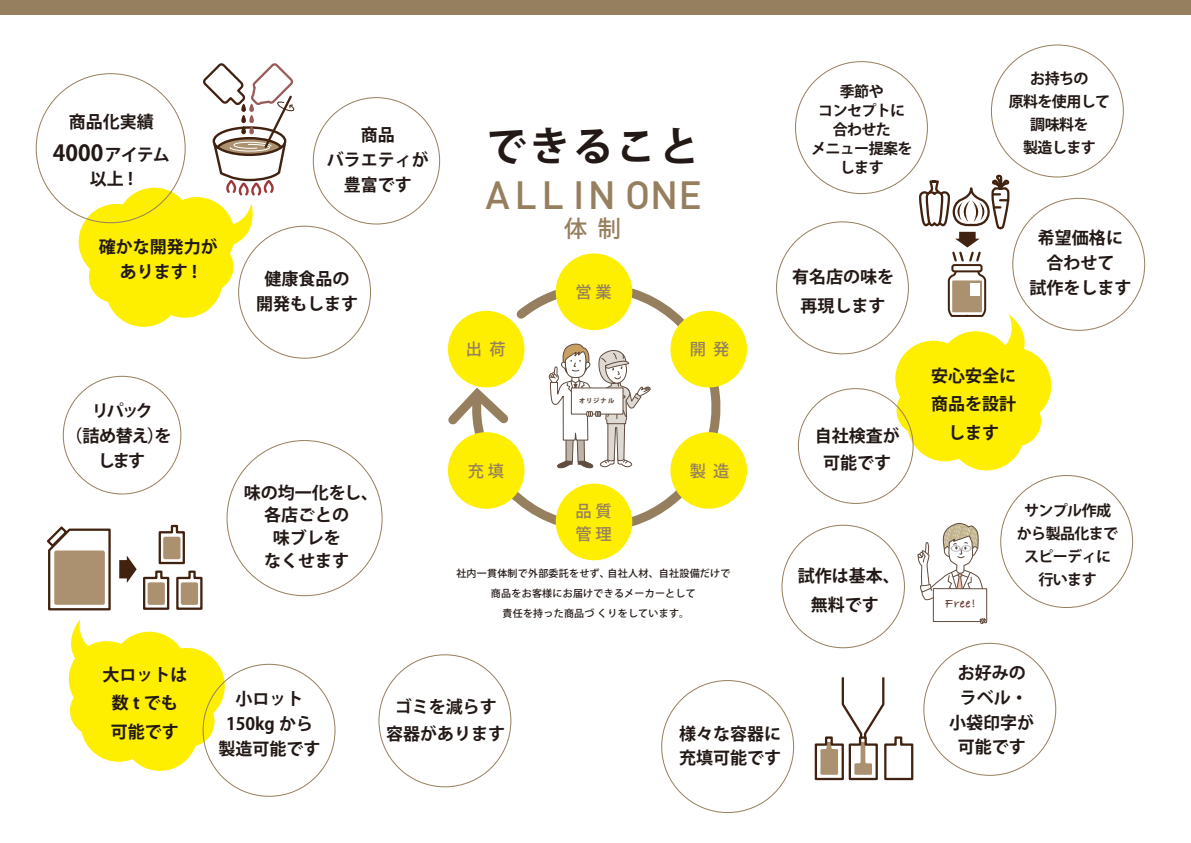
<style>
.page{position:relative;width:1191px;height:843px;background:#fff}
.page>*{position:absolute;margin:0;border:0;box-sizing:border-box;transform-origin:0 0}
.t1{font:700 40px "Koz Go Pr 6 N";letter-spacing:.08em;color:#221815}
.t2{font:500 38.9px "DIN";letter-spacing:.08em;color:#967f5e}
.t3{font:500 23.2px "Koz Go Pr 6 N";color:#967f5e}
.t4{font:700 22px "Koz Go Pr 6 N";color:#221815}
.t5{font:700 17px/24.8px "Koz Go Pr 6 N";color:#221815;text-align:center}
.t6{font:700 17px/24.8px "Koz Go Pr 6 N";letter-spacing:-.09em;color:#221815;text-align:center}
.t7{font:500 16.2px/23.5px "Koz Go Pr 6 N";color:#967f5e}
.t8{font:700 15px/23px "Koz Go Pr 6 N";letter-spacing:-.04em;color:#221815;text-align:center}
.t9{font:700 13.5px "Bradley Hand ITCTT";color:#6c3d37}
.t10{font:500 10px/20px "Koz Go Pr 6 N";letter-spacing:.025em;color:#221815;text-align:center}
.t11{font:800 6.3px "Koz Go Pr 6 N";color:#604c3f}
.s1{font-size:17px}
</style>
<div class="page">
<svg style="left:68px;top:619px;width:157px;height:151px"></svg>
<svg style="left:466px;top:272px;width:265px;height:250px"></svg>
<svg style="left:448px;top:381px;width:68px;height:51px"></svg>
<div style="left:556px;top:253px;width:76px;height:77px;background:#feee00;border-radius:50%"></div>
<div style="left:448px;top:311px;width:76px;height:76px;background:#feee00;border-radius:50%"></div>
<div style="left:670px;top:311px;width:77px;height:76px;background:#feee00;border-radius:50%"></div>
<div style="left:448px;top:432px;width:76px;height:76px;background:#feee00;border-radius:50%"></div>
<div style="left:670px;top:432px;width:77px;height:76px;background:#feee00;border-radius:50%"></div>
<div style="left:556px;top:483px;width:76px;height:77px;background:#feee00;border-radius:50%"></div>
<div style="left:0;top:0;width:1191px;height:15px;background:#967f5e"></div>
<svg style="left:548px;top:343px;width:104px;height:212px"></svg>
<svg style="left:79px;top:63px;width:216px;height:263px"></svg>
<svg style="left:814px;top:677px;width:100px;height:103px"></svg>
<svg style="left:47px;top:526px;width:64px;height:85px"></svg>
<div style="left:54px;top:550px;width:51px;height:54px;background:#ab916f;border-radius:2px"></div>
<svg style="left:119px;top:524px;width:84px;height:86px"></svg>
<svg style="left:895px;top:269px;width:156px;height:201px"></svg>
<div style="left:951px;top:264px;width:31px;height:8px;border:2px solid #41210f;border-radius:2px"></div>
<div style="left:970px;top:283px;width:9px;height:12px;background:#fff"></div>
<svg style="left:919px;top:174px;width:91px;height:88px"></svg>
<svg style="left:917px;top:523px;width:70px;height:101px"></svg>
<p class="t5" style="left:69px;top:110px;width:86px">商品化実績</p>
<p class="t4" style="left:53px;top:140px;width:118px">4000<span class="s1">アイテム</span></p>
<p class="t5" style="left:90px;top:167px;width:45px">以上 !</p>
<p class="t5" style="left:99px;top:235px;width:120px">確かな開発力があります !</p>
<p class="t5" style="left:327px;top:123px;width:103px">商品<br>バラエティが豊富です</p>
<p class="t5" style="left:256px;top:267px;width:103px">健康食品の開発もします</p>
<p class="t6" style="left:66px;top:399px;width:107px">リパック<br>（詰め替え）をします</p>
<p class="t5" style="left:244px;top:481px;width:136px;line-height:22.8px">味の均一化をし、各店ごとの<br>味ブレを<br>なくせます</p>
<h1 class="t1" style="left:486px;top:123px;width:214px">できること</h1>
<h2 class="t2" style="left:485px;top:169px;width:218px">ALL IN ONE</h2>
<h3 class="t3" style="left:564px;top:215px;width:58px">体 制</h3>
<p class="t7" style="left:575px;top:280px;width:38px">営 業</p>
<p class="t7" style="left:466px;top:338px;width:41px">出 荷</p>
<p class="t7" style="left:690px;top:338px;width:41px">開 発</p>
<p class="t11" style="left:579px;top:397px;width:37px">オリ ジナル</p>
<p class="t7" style="left:468px;top:459px;width:38px">充 填</p>
<p class="t7" style="left:690px;top:459px;width:41px">製 造</p>
<p class="t7" style="left:575px;top:499px;width:38px">品質管理</p>
<p class="t10" style="left:456px;top:563px;width:275px">社内一貫体制で外部委託をせず、自社人材、自社設備だけで商品をお客様にお届けできるメーカーとして<br>責任を持った商品づ くりをしています。</p>
<p class="t8" style="left:811px;top:82px;width:103px;line-height:19px">季節や<br>コンセプトに合わせた<br>メニュー提案をします</p>
<p class="t5" style="left:792px;top:262px;width:103px;line-height:28.8px">有名店の味を再現します</p>
<p class="t5" style="left:814px;top:422px;width:87px;line-height:26.8px">自社検査が可能です</p>
<p class="t5" style="left:798px;top:561px;width:103px;line-height:28.8px">試作は基本、無料です</p>
<p class="t5" style="left:102px;top:660px;width:86px;line-height:28.8px">大ロットは数tでも可能です</p>
<p class="t5" style="left:218px;top:686px;width:103px">小ロット<br>150kg から製造可能です</p>
<p class="t5" style="left:386px;top:693px;width:120px;line-height:26.8px">ゴミを減らす容器があります</p>
<p class="t5" style="left:679px;top:721px;width:103px;text-align:left">様々な容器に充填可能です</p>
<p class="t8" style="left:1008px;top:67px;width:103px">お持ちの<br>原料を使用して調味料を<br>製造します</p>
<p class="t5" style="left:1029px;top:226px;width:103px">希望価格に合わせて<br>試作をします</p>
<p class="t5" style="left:931px;top:361px;width:86px;line-height:28.8px">安心安全に商品を設計します</p>
<p class="t9" style="left:945px;top:593px;width:32px">Free!</p>
<p class="t8" style="left:1017px;top:499px;width:103px">サンプル作成から製品化までスピーディに行います</p>
<p class="t5" style="left:949px;top:660px;width:86px">お好みのラベル・小袋印字が可能です</p>
</div>
